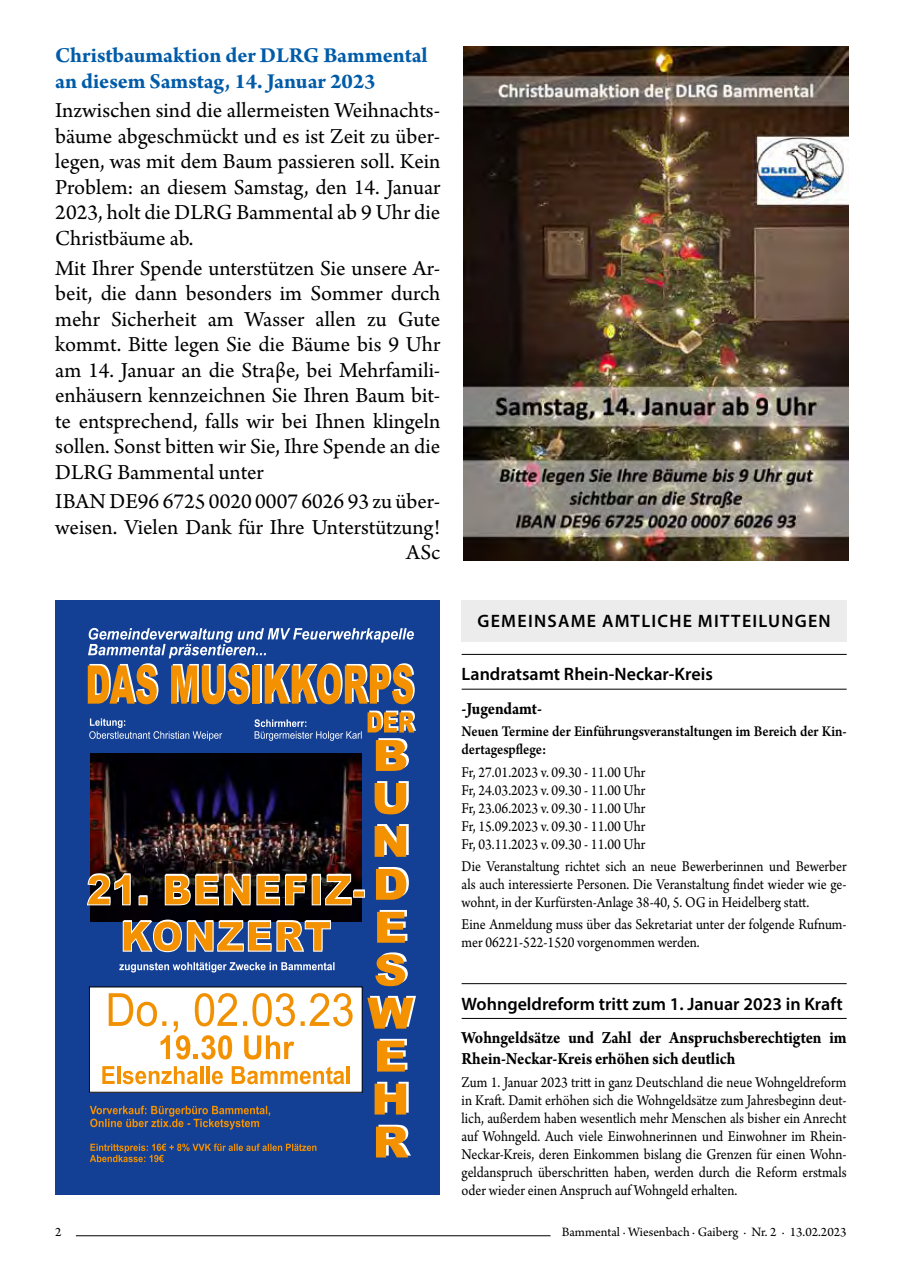
<style>
.page{position:relative;width:902px;height:1276px;background:#fff}
.page>*{position:absolute;margin:0;border:0;box-sizing:border-box;transform-origin:0 0}
.t1{font:25.95px "Myriad Pro";letter-spacing:.065em;color:#000;scale:.91 1}
.t2{font:22.5px/25.5px "Arno Pro";color:#000;text-align:justify}
.t3{font:700 22.5px/25.5px "Arno Pro";letter-spacing:-.005em;color:#005ba8}
.t4{font:700 18px/21px "Arno Pro";letter-spacing:-.005em;color:#000;scale:.9 1}
.t5{font:600 18px "Myriad Pro";color:#000}
.t6{font:600 18px "Myriad Pro";letter-spacing:.07em;color:#000}
.t7{font:15.75px/18px "Arno Pro";color:#000;text-align:justify;scale:.9 1}
.t8{font:600 15.75px/18px "Arno Pro";color:#000;scale:.9 1}
.t9{font:13.5px "Arno Pro";letter-spacing:-.005em;color:#000}
</style>
<div class="page">
<hr style="left:76px;top:1235px;width:474px;height:1px;background:#000">
<hr style="left:461px;top:654px;width:385px;height:1px;background:#000">
<hr style="left:461px;top:689px;width:385px;height:1px;background:#000">
<hr style="left:461px;top:983px;width:385px;height:1px;background:#000">
<hr style="left:461px;top:1018px;width:385px;height:1px;background:#000">
<div style="left:461px;top:600px;width:385px;height:42px;background:#ececed"></div>
<img style="left:463px;top:47px;width:385px;height:513px">
<div style="left:56px;top:600px;width:384px;height:595px;background:#134094"></div>
<img style="left:90px;top:753px;width:272px;height:120px">
<svg style="left:376px;top:738px;width:33px;height:33px"></svg>
<svg style="left:374px;top:781px;width:35px;height:33px"></svg>
<svg style="left:374px;top:824px;width:34px;height:33px"></svg>
<svg style="left:376px;top:867px;width:33px;height:32px"></svg>
<svg style="left:377px;top:910px;width:30px;height:32px"></svg>
<svg style="left:375px;top:952px;width:33px;height:34px"></svg>
<svg style="left:367px;top:996px;width:49px;height:32px"></svg>
<svg style="left:377px;top:1038px;width:30px;height:33px"></svg>
<svg style="left:374px;top:1081px;width:34px;height:33px"></svg>
<svg style="left:376px;top:1124px;width:35px;height:33px"></svg>
<svg style="left:367px;top:710px;width:49px;height:22px"></svg>
<svg style="left:88px;top:628px;width:326px;height:76px"></svg>
<div style="left:89px;top:987px;width:273px;height:105px;background:#fff"></div>
<svg style="left:102px;top:1066px;width:13px;height:18px"></svg>
<hr style="left:117px;top:1066px;width:3px;height:18px;background:#f39100">
<svg style="left:122px;top:1066px;width:76px;height:18px"></svg>
<hr style="left:200px;top:1066px;width:3px;height:18px;background:#f39100">
<hr style="left:206px;top:1066px;width:4px;height:18px;background:#f39100">
<svg style="left:212px;top:1070px;width:11px;height:14px"></svg>
<svg style="left:232px;top:1066px;width:112px;height:18px"></svg>
<hr style="left:346px;top:1066px;width:4px;height:18px;background:#f39100">
<svg style="left:109px;top:993px;width:243px;height:66px"></svg>
<svg style="left:89px;top:718px;width:133px;height:23px"></svg>
<svg style="left:254px;top:719px;width:107px;height:22px"></svg>
<svg style="left:90px;top:1105px;width:180px;height:24px"></svg>
<svg style="left:119px;top:962px;width:215px;height:10px"></svg>
<svg style="left:87px;top:873px;width:278px;height:79px"></svg>
<svg style="left:90px;top:1143px;width:226px;height:19px"></svg>
<h2 class="t3" style="left:55px;top:44px;width:374px">Christbaumaktion der DLRG Bammental an diesem Samstag, 14. Januar 2023</h2>
<h2 class="t2" style="left:55px;top:99px;width:386px">Inzwischen sind die allermeisten Weihnachts&shy;bäume abgeschmückt und es ist Zeit zu über&shy;legen, was mit dem Baum passieren soll. Kein Problem: an diesem Samstag, den 14. Januar 2023, holt die DLRG Bammental ab 9 Uhr die Christbäume ab.</h2>
<p class="t2" style="left:55px;top:256px;width:386px">Mit Ihrer Spende unterstützen Sie unsere Ar&shy;beit, die dann besonders im Sommer durch mehr Sicherheit am Wasser allen zu Gute kommt. Bitte legen Sie die Bäume bis 9 Uhr am 14. Januar an die Straβe, bei Mehrfamili&shy;enhäusern kennzeichnen Sie Ihren Baum bit&shy;te entsprechend, falls wir bei Ihnen klingeln sollen. Sonst bitten wir Sie, Ihre Spende an die DLRG Bammental unter</p>
<h2 class="t2" style="left:55px;top:490px;width:386px;text-align:right">IBAN DE96 6725 0020 0007 6026 93 zu über&shy;weisen. Vielen Dank für Ihre Unterstützung!<br>ASc</h2>
<h1 class="t1" style="left:338px;top:444px;width:231px">KORREKTURABZUG</h1>
<p class="t6" style="left:477px;top:610px;width:355px">GEMEINSAME AMTLICHE MITTEILUNGEN</p>
<p class="t5" style="left:461px;top:663px;width:253px">Landratsamt Rhein-Neckar-Kreis</p>
<p class="t4" style="left:461px;top:699px;width:91px">-Jugendamt-</p>
<p class="t8" style="left:461px;top:723px;width:429px">Neuen Termine der Einführungsveranstaltungen im Bereich der Kin&shy;dertagespflege:</p>
<p class="t7" style="left:461px;top:763px;width:205px">Fr, 27.01.2023 v. 09.30 - 11.00 Uhr Fr, 24.03.2023 v. 09.30 - 11.00 Uhr Fr, 23.06.2023 v. 09.30 - 11.00 Uhr Fr, 15.09.2023 v. 09.30 - 11.00 Uhr Fr, 03.11.2023 v. 09.30 - 11.00 Uhr</p>
<p class="t7" style="left:461px;top:858px;width:429px">Die Veranstaltung richtet sich an neue Bewerberinnen und Bewerber als auch interessierte Personen. Die Veranstaltung findet wieder wie ge&shy;wohnt, in der Kurfürsten-Anlage 38-40, 5. OG in Heidelberg statt.</p>
<p class="t7" style="left:461px;top:916px;width:429px">Eine Anmeldung muss über das Sekretariat unter der folgende Rufnum&shy;mer 06221-522-1520 vorgenommen werden.</p>
<p class="t5" style="left:461px;top:992px;width:382px">Wohngeldreform tritt zum 1. Januar 2023 in Kraft</p>
<p class="t4" style="left:461px;top:1028px;width:429px">Wohngeldsätze und Zahl der Anspruchsberechtigten im<br>Rhein-Neckar-Kreis erhöhen sich deutlich</p>
<p class="t7" style="left:461px;top:1073px;width:429px">Zum 1. Januar 2023 tritt in ganz Deutschland die neue Wohngeldreform in Kraft. Damit erhöhen sich die Wohngeldsätze zum Jahresbeginn deut&shy;lich, außerdem haben wesentlich mehr Menschen als bisher ein Anrecht auf Wohngeld. Auch viele Einwohnerinnen und Einwohner im Rhein-Neckar-Kreis, deren Einkommen bislang die Grenzen für einen Wohn&shy;geldanspruch überschritten haben, werden durch die Reform erstmals oder wieder einen Anspruch auf Wohngeld erhalten.</p>
<p class="t9" style="left:55px;top:1224px;width:8px">2</p>
<p class="t9" style="left:562px;top:1224px;width:286px">Bammental · Wiesenbach · Gaiberg · Nr. 2 · 13.02.2023</p>
</div>
